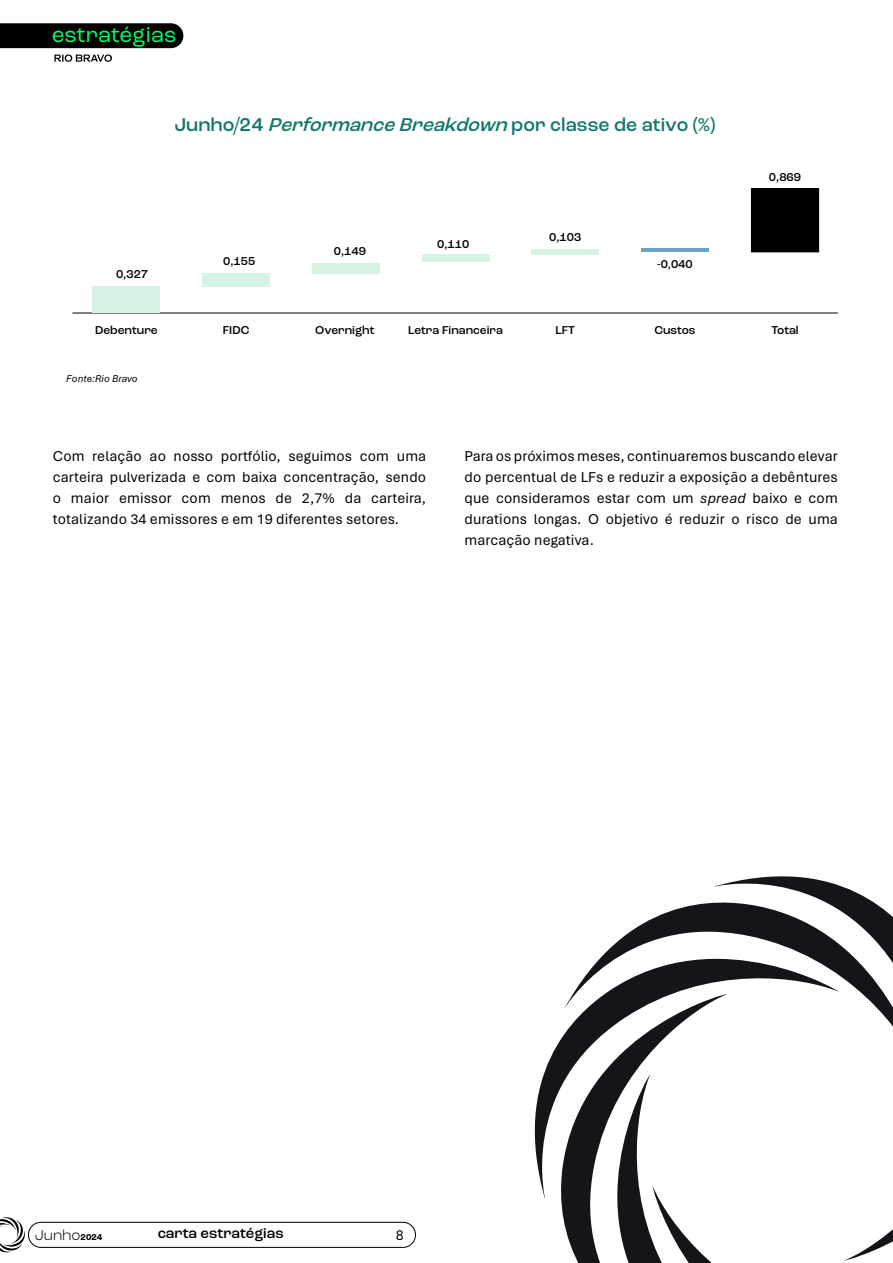
<style>
.page{position:relative;width:893px;height:1263px;background:#fff}
.page>*{position:absolute;margin:0;border:0;box-sizing:border-box;transform-origin:0 0}
.t1{font:22.5px "Roc Grotesk";color:#00ff6d}
.t2{font:500 19.5px "Roc Grotesk";color:#107869}
.t3{font:15px/21px "Aptos";letter-spacing:.01em;color:#000;text-align:justify}
.t4{font:500 15px "Roc Grotesk";color:#000}
.t5{font:300 15px "Roc Grotesk";color:#000}
.t6{font:500 12px "Roc Grotesk";color:#000}
.t7{font:italic 10.5px "Aptos";color:#000}
.s1{font-style:italic}
.s2{font-weight:700;font-size:9px}
</style>
<div class="page">
<div style="left:0;top:23px;width:183px;height:25px;background:#000"></div>
<svg style="left:54px;top:54px;width:58px;height:8px"></svg>
<div style="left:28px;top:1222px;width:388px;height:26px;border:1px solid #000;border-radius:13px"></div>
<svg style="left:0;top:1217px;width:25px;height:36px"></svg>
<hr style="left:72px;top:313px;width:766px;height:1px;background:#000">
<div style="left:751px;top:189px;width:68px;height:63px;background:#000"></div>
<div style="left:751px;top:188px;width:68px;height:64px;border:1px solid #000"></div>
<hr style="left:641px;top:249px;width:67px;height:3px;background:#6ba2c3">
<div style="left:532px;top:249px;width:67px;height:6px;background:#d5f2e3"></div>
<div style="left:422px;top:255px;width:67px;height:7px;background:#d5f2e3"></div>
<div style="left:312px;top:263px;width:67px;height:10px;background:#d5f2e3"></div>
<div style="left:203px;top:273px;width:67px;height:13px;background:#d5f2e3"></div>
<div style="left:93px;top:286px;width:67px;height:27px;background:#d5f2e3"></div>
<svg style="left:535px;top:1053px;width:18px;height:147px"></svg>
<svg style="left:553px;top:1035px;width:22px;height:221px"></svg>
<svg style="left:575px;top:1075px;width:75px;height:188px;fill:#171419"></svg>
<svg style="left:650px;top:1186px;width:243px;height:77px"></svg>
<svg style="left:712px;top:876px;width:181px;height:311px"></svg>
<svg style="left:564px;top:895px;width:329px;height:180px"></svg>
<h1 class="t1" style="left:52px;top:21px;width:126px">estratégias</h1>
<p class="t2" style="left:174px;top:113px;width:542px">Junho/24 <span class="s1">PerformanceBreakdown</span> por classe de ativo (%)</p>
<p class="t6" style="left:116px;top:266px;width:34px">0,327</p>
<p class="t6" style="left:223px;top:253px;width:34px">0,155</p>
<p class="t6" style="left:334px;top:244px;width:34px">0,149</p>
<p class="t6" style="left:437px;top:237px;width:34px">0,110</p>
<p class="t6" style="left:549px;top:230px;width:34px">0,103</p>
<p class="t6" style="left:657px;top:256px;width:37px">-0,040</p>
<p class="t6" style="left:769px;top:170px;width:34px">0,869</p>
<p class="t6" style="left:95px;top:323px;width:64px">Debenture</p>
<p class="t6" style="left:223px;top:323px;width:28px">FIDC</p>
<p class="t6" style="left:315px;top:323px;width:61px">Overnight</p>
<p class="t6" style="left:408px;top:323px;width:96px">Letra Financeira</p>
<p class="t6" style="left:555px;top:323px;width:21px">LFT</p>
<p class="t6" style="left:654px;top:323px;width:43px">Custos</p>
<p class="t6" style="left:771px;top:323px;width:29px">Total</p>
<p class="t7" style="left:66px;top:371px;width:73px">Fonte:Rio Bravo</p>
<p class="t3" style="left:53px;top:445px;width:375px">Com relação ao nosso portfólio, seguimos com uma carteira pulverizada e com baixa concentração, sendo o maior emissor com menos de 2,7% da carteira, totalizando 34 emissores e em 19 diferentes setores.</p>
<p class="t3" style="left:464px;top:445px;width:375px">Para os próximos meses, continuaremos buscando elevar do percentual de LFs e reduzir a exposição a debêntures que consideramos estar com um <span class="s1">spread</span> baixo e com durations longas. O objetivo é reduzir o risco de uma marcação negativa.</p>
<p class="t5" style="left:35px;top:1226px;width:69px">Junho<span class="s2">2024</span></p>
<p class="t4" style="left:158px;top:1224px;width:127px">carta estratégias</p>
<p class="t3" style="left:396px;top:1224px;width:10px">8</p>
</div>
